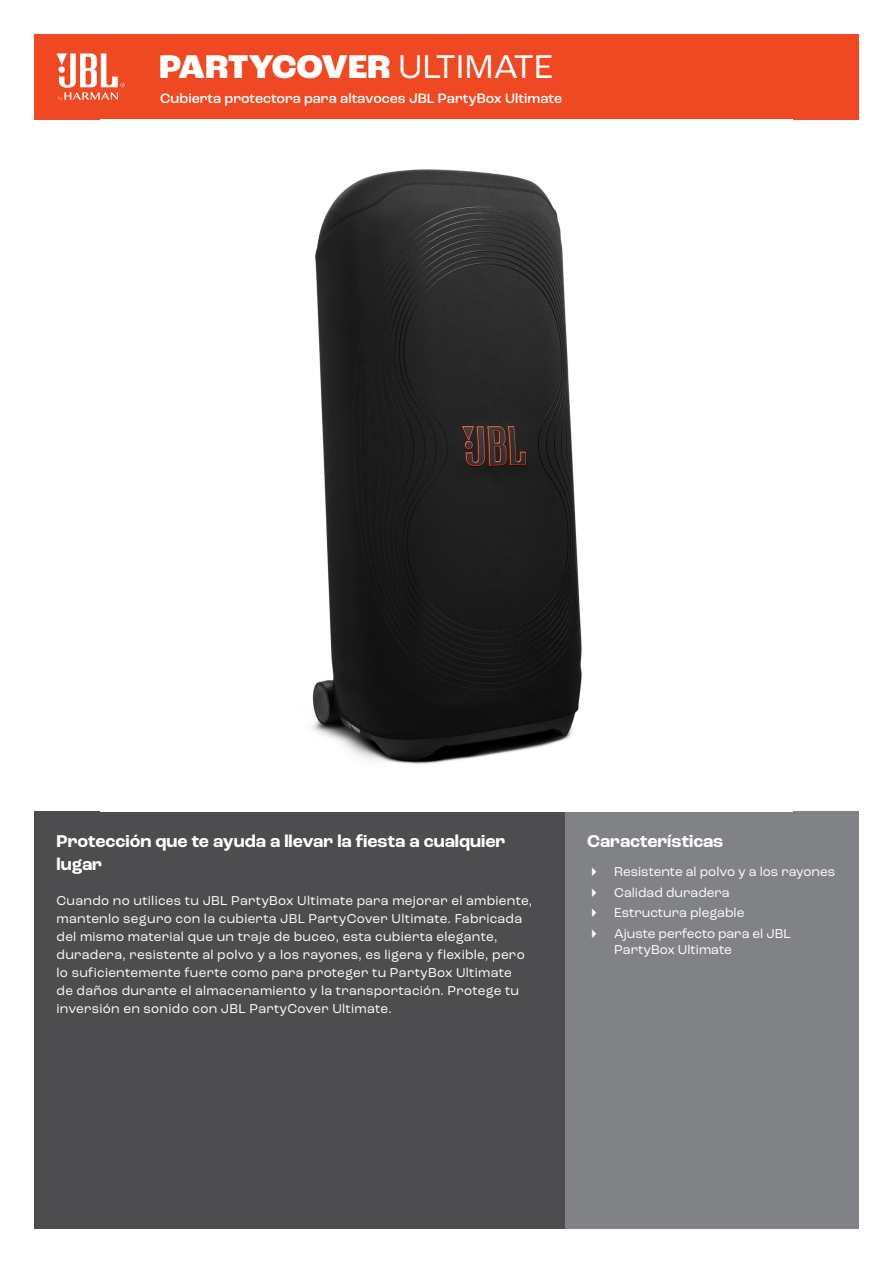
<style>
.page{position:relative;width:893px;height:1263px;background:#fff}
.page>*{position:absolute;margin:0;border:0;box-sizing:border-box;transform-origin:0 0}
.t1{font:800 34.5px "Roc Grotesk";color:#fff}
.t2{font:700 18px/22.5px "Roc Grotesk";color:#fff}
.t3{font:500 14.25px "Roc Grotesk";color:#fff}
.t4{font:13.5px/18px "Roc Grotesk";letter-spacing:.02em;color:#fff}
.t5{font:13.5px/20.4px "Roc Grotesk";color:#fff}
.s1{font-weight:400}
</style>
<div class="page">
<div style="left:34px;top:34px;width:825px;height:85px;background:#ef4923"></div>
<svg style="left:57px;top:53px;width:68px;height:48px"></svg>
<div style="left:565px;top:811px;width:294px;height:418px;background:#808285"></div>
<div style="left:34px;top:811px;width:531px;height:418px;background:#4d4d4f"></div>
<img style="left:312px;top:169px;width:270px;height:595px">
<h1 class="t1" style="left:159px;top:45px;width:396px">PARTYCOVER <span class="s1">ULTIMATE</span></h1>
<p class="t3" style="left:160px;top:89px;width:403px">Cubierta protectora para altavoces JBL PartyBox Ultimate</p>
<h2 class="t2" style="left:57px;top:830px;width:450px">Protección que te ayuda a llevar la fiesta a cualquier lugar</h2>
<p class="t4" style="left:57px;top:891px;width:477px">Cuando no utilices tu JBL PartyBox Ultimate para mejorar el ambiente, mantenlo seguro con la cubierta JBL PartyCover Ultimate. Fabricada del mismo material que un traje de buceo, esta cubierta elegante, duradera, resistente al polvo y a los rayones, es ligera y flexible, pero lo suficientemente fuerte como para proteger tu PartyBox Ultimate<br>de daños durante el almacenamiento y la transportación. Protege tu inversión en sonido con JBL PartyCover Ultimate.</p>
<h2 class="t2" style="left:587px;top:830px;width:138px">Características</h2>
<p class="t5" style="left:614px;top:862px;width:222px">Resistente al polvo y a los rayones<br>Calidad duradera<br>Estructura plegable<br>Ajuste perfecto para el JBL</p>
<p class="t5" style="left:614px;top:939px;width:119px">PartyBox Ultimate</p>
</div>
